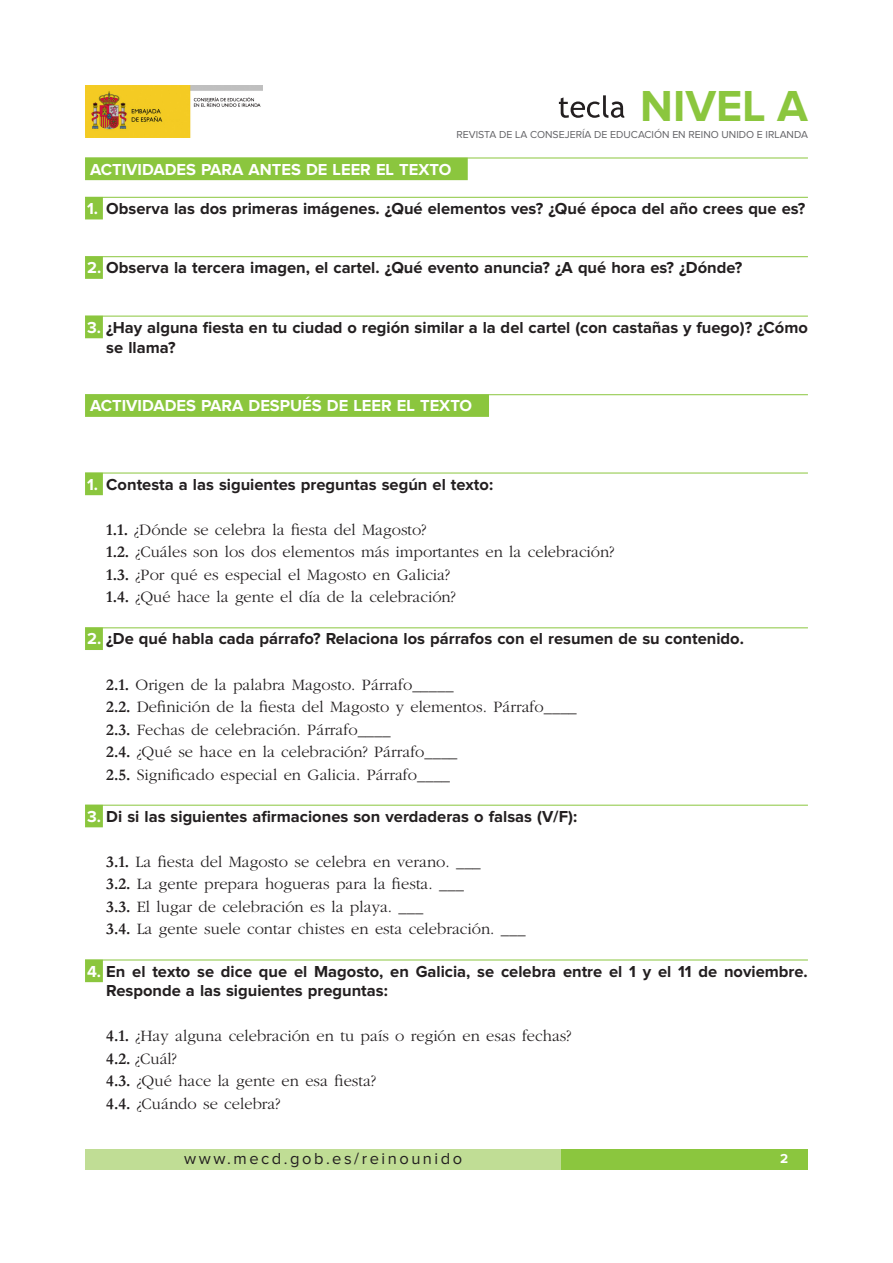
<style>
.page{position:relative;width:893px;height:1263px;background:#fff}
.page>*{position:absolute;margin:0;border:0;box-sizing:border-box;transform-origin:0 0}
.t1{font:700 45px "Proxima Nova";color:#8bc63e}
.CUERPO{font:300 16.5px "Garamond";color:#231f20}
.LADILLO_1{font:700 16.5px "Proxima Nova";color:#231f20}
.SIN_LINEA{font:700 16.5px "Proxima Nova";color:#231f20}
.ACTIVIDADES_2{font:700 16.5px "Proxima Nova";color:#fff}
.ACTIVIDADES_1{font:700 16.5px "Proxima Nova";color:#fff}
.t2{font:16.5px "Proxima Nova";letter-spacing:.155em;color:#231f20}
.t3{font:700 13.5px "Proxima Nova";color:#fff}
.t4{font:10.5px "Proxima Nova";color:#636366}
.s1{color:#fff}
.s2{font-weight:700}
</style>
<div class="page">
<div style="left:85px;top:1149px;width:723px;height:20px;background:#8bc63e"></div>
<div style="left:85px;top:1149px;width:476px;height:20px;background:#c0dd95"></div>
<svg style="left:559px;top:95px;width:65px;height:23px"></svg>
<img style="left:85px;top:85px;width:178px;height:53px">
<div style="left:85px;top:158px;width:383px;height:22px;background:#8bc63e"></div>
<hr style="left:85px;top:158px;width:723px;height:1px;background:#8bc63e">
<div style="left:85px;top:197px;width:18px;height:22px;background:#8bc63e"></div>
<hr style="left:85px;top:197px;width:723px;height:1px;background:#8bc63e">
<div style="left:85px;top:256px;width:18px;height:23px;background:#8bc63e"></div>
<hr style="left:85px;top:256px;width:723px;height:1px;background:#8bc63e">
<div style="left:85px;top:316px;width:18px;height:22px;background:#8bc63e"></div>
<hr style="left:85px;top:316px;width:723px;height:1px;background:#8bc63e">
<div style="left:85px;top:394px;width:404px;height:23px;background:#8bc63e"></div>
<hr style="left:85px;top:394px;width:723px;height:1px;background:#8bc63e">
<div style="left:85px;top:473px;width:18px;height:22px;background:#8bc63e"></div>
<hr style="left:85px;top:473px;width:723px;height:1px;background:#8bc63e">
<div style="left:85px;top:627px;width:18px;height:23px;background:#8bc63e"></div>
<hr style="left:85px;top:627px;width:723px;height:1px;background:#8bc63e">
<div style="left:85px;top:805px;width:18px;height:22px;background:#8bc63e"></div>
<hr style="left:85px;top:805px;width:723px;height:1px;background:#8bc63e">
<div style="left:85px;top:960px;width:18px;height:22px;background:#8bc63e"></div>
<hr style="left:85px;top:960px;width:723px;height:1px;background:#8bc63e">
<p class="t1" style="left:640px;top:85px;width:169px">NIVEL A</p>
<p class="t4" style="left:456px;top:130px;width:353px">REVISTA DE LA CONSEJERÍA DE EDUCACIÓN EN REINO UNIDO E IRLANDA</p>
<p class="ACTIVIDADES_1" style="left:90px;top:162px;width:363px">ACTIVIDADES PARA ANTES DE LEER EL TEXTO</p>
<p class="LADILLO_1" style="left:87px;top:201px;width:720px"><span class="s1">1.</span> Observa las dos primeras imágenes. ¿Qué elementos ves? ¿Qué época del año crees que es?</p>
<p class="LADILLO_1" style="left:87px;top:260px;width:657px"><span class="s1">2.</span> Observa la tercera imagen, el cartel. ¿Qué evento anuncia? ¿A qué hora es? ¿Dónde?</p>
<p class="LADILLO_1" style="left:87px;top:320px;width:722px"><span class="s1">3.</span> ¿Hay alguna fiesta en tu ciudad o región similar a la del cartel (con castañas y fuego)? ¿Cómo</p>
<p class="SIN_LINEA" style="left:106px;top:339px;width:71px">se llama?</p>
<p class="ACTIVIDADES_2" style="left:90px;top:398px;width:384px">ACTIVIDADES PARA DESPUÉS DE LEER EL TEXTO</p>
<p class="LADILLO_1" style="left:87px;top:477px;width:407px"><span class="s1">1.</span> Contesta a las siguientes preguntas según el texto:</p>
<p class="CUERPO" style="left:106px;top:520px;width:322px"><span class="s2">1.1.</span> ¿Dónde se celebra la fiesta del Magosto?</p>
<p class="CUERPO" style="left:106px;top:543px;width:509px"><span class="s2">1.2.</span> ¿Cuáles son los dos elementos más importantes en la celebración?</p>
<p class="CUERPO" style="left:106px;top:565px;width:345px"><span class="s2">1.3.</span> ¿Por qué es especial el Magosto en Galicia?</p>
<p class="CUERPO" style="left:106px;top:588px;width:351px"><span class="s2">1.4.</span> ¿Qué hace la gente el día de la celebración?</p>
<p class="LADILLO_1" style="left:87px;top:631px;width:658px"><span class="s1">2.</span> ¿De qué habla cada párrafo? Relaciona los párrafos con el resumen de su contenido.</p>
<p class="CUERPO" style="left:106px;top:675px;width:349px"><span class="s2">2.1.</span> Origen de la palabra Magosto. Párrafo_____</p>
<p class="CUERPO" style="left:106px;top:698px;width:472px"><span class="s2">2.2.</span> Definición de la fiesta del Magosto y elementos. Párrafo____</p>
<p class="CUERPO" style="left:106px;top:720px;width:286px"><span class="s2">2.3.</span> Fechas de celebración. Párrafo____</p>
<p class="CUERPO" style="left:106px;top:743px;width:353px"><span class="s2">2.4.</span> ¿Qué se hace en la celebración? Párrafo____</p>
<p class="CUERPO" style="left:106px;top:765px;width:345px"><span class="s2">2.5.</span> Significado especial en Galicia. Párrafo____</p>
<p class="LADILLO_1" style="left:87px;top:809px;width:491px"><span class="s1">3.</span> Di si las siguientes afirmaciones son verdaderas o falsas (V/F):</p>
<p class="CUERPO" style="left:106px;top:852px;width:376px"><span class="s2">3.1.</span> La fiesta del Magosto se celebra en verano. ___</p>
<p class="CUERPO" style="left:106px;top:875px;width:359px"><span class="s2">3.2.</span> La gente prepara hogueras para la fiesta. ___</p>
<p class="CUERPO" style="left:106px;top:897px;width:318px"><span class="s2">3.3.</span> El lugar de celebración es la playa. ___</p>
<p class="CUERPO" style="left:106px;top:920px;width:421px"><span class="s2">3.4.</span> La gente suele contar chistes en esta celebración. ___</p>
<p class="LADILLO_1" style="left:87px;top:963px;width:722px"><span class="s1">4.</span> En el texto se dice que el Magosto, en Galicia, se celebra entre el 1 y el 11 de noviembre.</p>
<p class="SIN_LINEA" style="left:106px;top:983px;width:283px">Responde a las siguientes preguntas:</p>
<p class="CUERPO" style="left:106px;top:1027px;width:467px"><span class="s2">4.1.</span> ¿Hay alguna celebración en tu país o región en esas fechas?</p>
<p class="CUERPO" style="left:106px;top:1050px;width:72px"><span class="s2">4.2.</span> ¿Cuál?</p>
<p class="CUERPO" style="left:106px;top:1072px;width:271px"><span class="s2">4.3.</span> ¿Qué hace la gente en esa fiesta?</p>
<p class="CUERPO" style="left:106px;top:1095px;width:176px"><span class="s2">4.4.</span> ¿Cuándo se celebra?</p>
<p class="t2" style="left:184px;top:1151px;width:280px">www.mecd.gob.es/reinounido</p>
<p class="t3" style="left:780px;top:1152px;width:10px">2</p>
</div>
